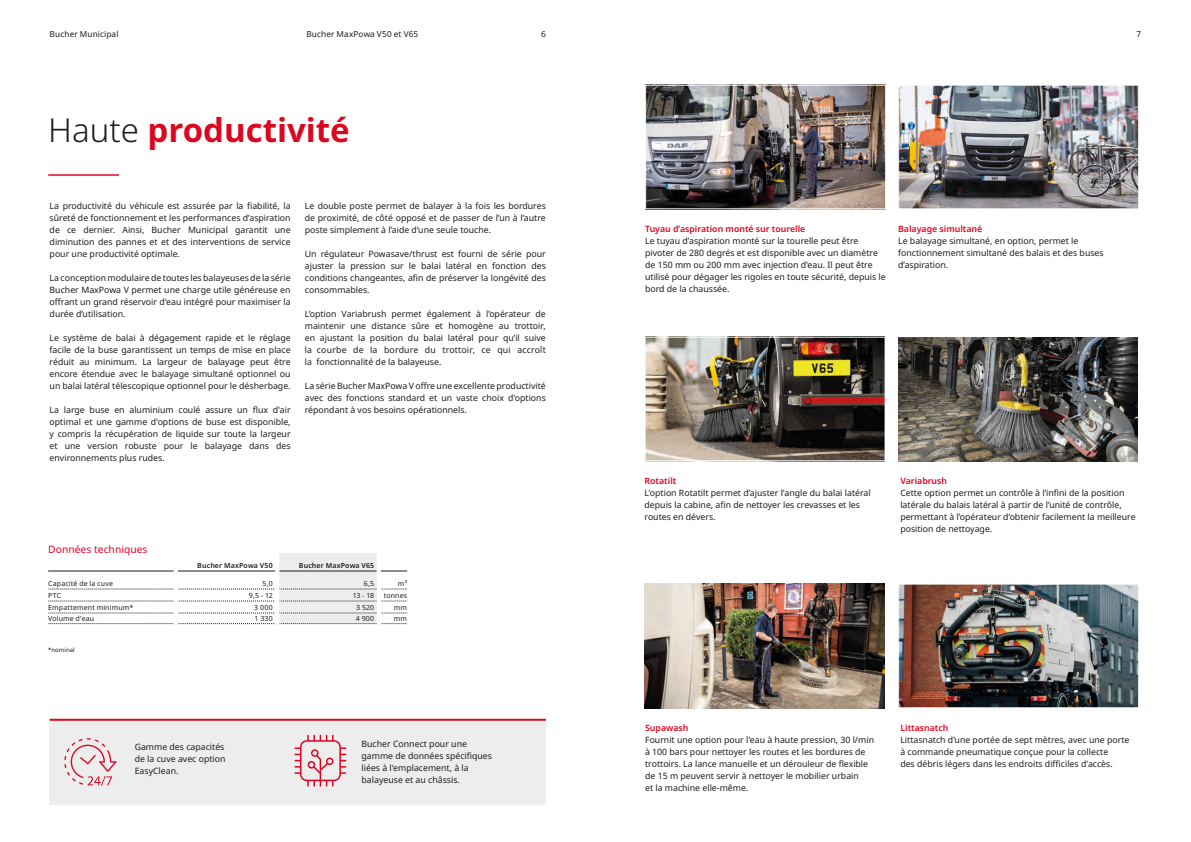
<style>
.page{position:relative;width:1191px;height:842px;background:#fff}
.page>*{position:absolute;margin:0;border:0;box-sizing:border-box;transform-origin:0 0}
.Headline_50_58{font:700 33px "Noto Sans";color:#db0720}
.Subtitle_10_25_12pt{font:10.2px "Noto Sans";letter-spacing:.005em;color:#e4042e}
.Copy_10_15{font:8.8px/12px "Noto Sans";color:#1d1d1b;text-align:justify}
.Bullet_points{font:8.8px/12px "Noto Sans";color:#1d1d1b}
.Fact_copy_9_13{font:8.8px/12px "Noto Sans";color:#1d1d1b}
.Fact_header_9_13{font:600 8.8px "Noto Sans";color:#db0720}
.t1{font:8.2px "Noto Sans";letter-spacing:.015em;color:#1d1d1b}
.LINE_left_7_9pt{font:7px "Noto Sans";letter-spacing:.02em;color:#1d1d1b}
.LINE_right_7_9pt{font:7px "Noto Sans";letter-spacing:.02em;color:#1d1d1b}
.HEAD_Column_Title_7_9pt{font:600 7px "Noto Sans";letter-spacing:.02em;color:#1d1d1b}
.Title_Copy{font:6px "Noto Sans";color:#1d1d1b}
.s1{font-weight:300;color:#1d1d1b}
.s2{font-size:9px}
</style>
<div class="page">
<div style="left:50px;top:721px;width:496px;height:84px;background:#ededed"></div>
<svg style="left:64px;top:738px;width:53px;height:48px"></svg>
<hr style="left:50px;top:719px;width:496px;height:2px;background:#db0720">
<img style="left:646px;top:339px;width:237px;height:120px">
<div style="left:644px;top:337px;width:241px;height:124px;border:1px solid #fff"></div>
<img style="left:900px;top:87px;width:237px;height:120px">
<div style="left:898px;top:85px;width:241px;height:124px;border:1px solid #fff"></div>
<img style="left:645px;top:584px;width:239px;height:124px">
<img style="left:647px;top:87px;width:237px;height:120px">
<div style="left:645px;top:85px;width:241px;height:124px;border:1px solid #fff"></div>
<img style="left:900px;top:586px;width:237px;height:120px">
<div style="left:898px;top:584px;width:241px;height:124px;border:1px solid #fff"></div>
<img style="left:898px;top:337px;width:239px;height:124px">
<svg style="left:294px;top:735px;width:52px;height:51px"></svg>
<svg style="left:48px;top:553px;width:360px;height:71px"></svg>
<hr style="left:48px;top:174px;width:71px;height:2px;background:#e4042e">
<p class="t1" style="left:50px;top:28px;width:70px">Bucher Municipal</p>
<p class="t1" style="left:306px;top:28px;width:113px">Bucher MaxPowa V50 et V65</p>
<p class="t1" style="left:541px;top:28px;width:6px">6</p>
<p class="t1" style="left:1136px;top:28px;width:6px">7</p>
<p class="Headline_50_58" style="left:48px;top:107px;width:303px"><span class="s1">Haute</span> productivité</p>
<p class="Copy_10_15" style="left:50px;top:200px;width:242px">La productivité du véhicule est assurée par la fiabilité, la sûreté de fonctionnement et les performances d’aspiration de ce dernier. Ainsi, Bucher Municipal garantit une diminution des pannes et et des interventions de service pour une productivité optimale.</p>
<p class="Copy_10_15" style="left:50px;top:272px;width:242px">La conception modulaire de toutes les balayeuses de la série Bucher MaxPowa V permet une charge utile généreuse en offrant un grand réservoir d'eau intégré pour maximiser la durée d’utilisation.</p>
<p class="Copy_10_15" style="left:50px;top:332px;width:242px">Le système de balai à dégagement rapide et le réglage facile de la buse garantissent un temps de mise en place réduit au minimum. La largeur de balayage peut être encore étendue avec le balayage simultané optionnel ou un balai latéral télescopique optionnel pour le désherbage.</p>
<p class="Copy_10_15" style="left:50px;top:404px;width:242px">La large buse en aluminium coulé assure un flux d'air optimal et une gamme d'options de buse est disponible, y compris la récupération de liquide sur toute la largeur et une version robuste pour le balayage dans des environnements plus rudes.</p>
<p class="Copy_10_15" style="left:305px;top:200px;width:242px">Le double poste permet de balayer à la fois les bordures de proximité, de côté opposé et de passer de l’un à l’autre poste simplement à l’aide d’une seule touche.</p>
<p class="Copy_10_15" style="left:305px;top:248px;width:242px">Un régulateur Powasave/thrust est fourni de série pour ajuster la pression sur le balai latéral en fonction des conditions changeantes, afin de préserver la longévité des consommables.</p>
<p class="Copy_10_15" style="left:305px;top:308px;width:242px">L’option Variabrush permet également à l’opérateur de maintenir une distance sûre et homogène au trottoir, en ajustant la position du balai latéral pour qu’il suive la courbe de la bordure du trottoir, ce qui accroît la fonctionnalité de la balayeuse.</p>
<p class="Copy_10_15" style="left:305px;top:380px;width:242px">La série Bucher MaxPowa V offre une excellente productivité avec des fonctions standard et un vaste choix d'options répondant à vos besoins opérationnels.</p>
<p class="Subtitle_10_25_12pt" style="left:48px;top:542px;width:101px">Données techniques</p>
<p class="HEAD_Column_Title_7_9pt" style="left:197px;top:560px;width:77px">Bucher MaxPowa V50</p>
<p class="HEAD_Column_Title_7_9pt" style="left:299px;top:560px;width:77px">Bucher MaxPowa V65</p>
<p class="LINE_left_7_9pt" style="left:48px;top:578px;width:66px">Capacité de la cuve</p>
<p class="LINE_right_7_9pt" style="left:263px;top:578px;width:12px">5,0</p>
<p class="LINE_right_7_9pt" style="left:364px;top:578px;width:12px">6,5</p>
<p class="LINE_right_7_9pt" style="left:398px;top:578px;width:11px">m³</p>
<p class="LINE_left_7_9pt" style="left:48px;top:590px;width:14px">PTC</p>
<p class="LINE_right_7_9pt" style="left:249px;top:590px;width:25px">9,5 - 12</p>
<p class="LINE_right_7_9pt" style="left:353px;top:590px;width:23px">13 - 18</p>
<p class="LINE_right_7_9pt" style="left:384px;top:590px;width:25px">tonnes</p>
<p class="LINE_left_7_9pt" style="left:48px;top:602px;width:86px">Empattement minimum*</p>
<p class="LINE_right_7_9pt" style="left:254px;top:602px;width:20px">3 000</p>
<p class="LINE_right_7_9pt" style="left:356px;top:602px;width:20px">3 520</p>
<p class="LINE_right_7_9pt" style="left:394px;top:602px;width:15px">mm</p>
<p class="LINE_left_7_9pt" style="left:48px;top:613px;width:47px">Volume d'eau</p>
<p class="LINE_right_7_9pt" style="left:254px;top:613px;width:20px">1 330</p>
<p class="LINE_right_7_9pt" style="left:356px;top:613px;width:20px">4 900</p>
<p class="LINE_right_7_9pt" style="left:394px;top:613px;width:15px">mm</p>
<p class="Title_Copy" style="left:48px;top:646px;width:28px">*nominal</p>
<p class="Bullet_points" style="left:135px;top:740px;width:92px">Gamme des capacités de la cuve avec option<br>EasyClean.</p>
<p class="Bullet_points" style="left:361px;top:738px;width:132px">Bucher Connect pour une gamme de données spécifiques liées à l'emplacement, à la balayeuse et au châssis.</p>
<p class="Fact_header_9_13" style="left:645px;top:223px;width:162px">Tuyau d’aspiration monté sur tourelle</p>
<p class="Bullet_points" style="left:645px;top:235px;width:242px">Le tuyau d’aspiration monté sur la tourelle peut être pivoter de 280 degrés et est disponible avec un diamètre de 150 mm ou 200 mm avec injection d'eau. Il peut être utilisé pour dégager les rigoles en toute sécurité, depuis le bord de la chaussée.</p>
<p class="Fact_header_9_13" style="left:898px;top:223px;width:86px">Balayage simultané</p>
<p class="Bullet_points" style="left:898px;top:235px;width:207px">Le balayage simultané, en option, permet le fonctionnement simultané des balais et des buses d’aspiration.</p>
<p class="Fact_header_9_13" style="left:644px;top:475px;width:33px">Rotatilt</p>
<p class="Bullet_points" style="left:644px;top:487px;width:228px">L'option Rotatilt permet d’ajuster l'angle du balai latéral depuis la cabine, afin de nettoyer les crevasses et les routes en dévers.</p>
<p class="Fact_header_9_13" style="left:900px;top:475px;width:48px">Variabrush</p>
<p class="Fact_copy_9_13" style="left:900px;top:487px;width:237px">Cette option permet un contrôle à l’infini de la position latérale du balais latéral à partir de l’unité de contrôle, permettant à l’opérateur d’obtenir facilement la meilleure position de nettoyage<span class="s2">.</span></p>
<p class="Fact_header_9_13" style="left:645px;top:722px;width:45px">Supawash</p>
<p class="Bullet_points" style="left:645px;top:734px;width:230px">Fournit une option pour l'eau à haute pression, 30 l/min à 100 bars pour nettoyer les routes et les bordures de trottoirs. La lance manuelle et un dérouleur de flexible de 15 m peuvent servir à nettoyer le mobilier urbain<br>et la machine elle-même.</p>
<p class="Fact_header_9_13" style="left:900px;top:722px;width:50px">Littasnatch</p>
<p class="Bullet_points" style="left:900px;top:734px;width:231px">Littasnatch d’une portée de sept mètres, avec une porte à commande pneumatique conçue pour la collecte<br>des débris légers dans les endroits difficiles d'accès.</p>
</div>
